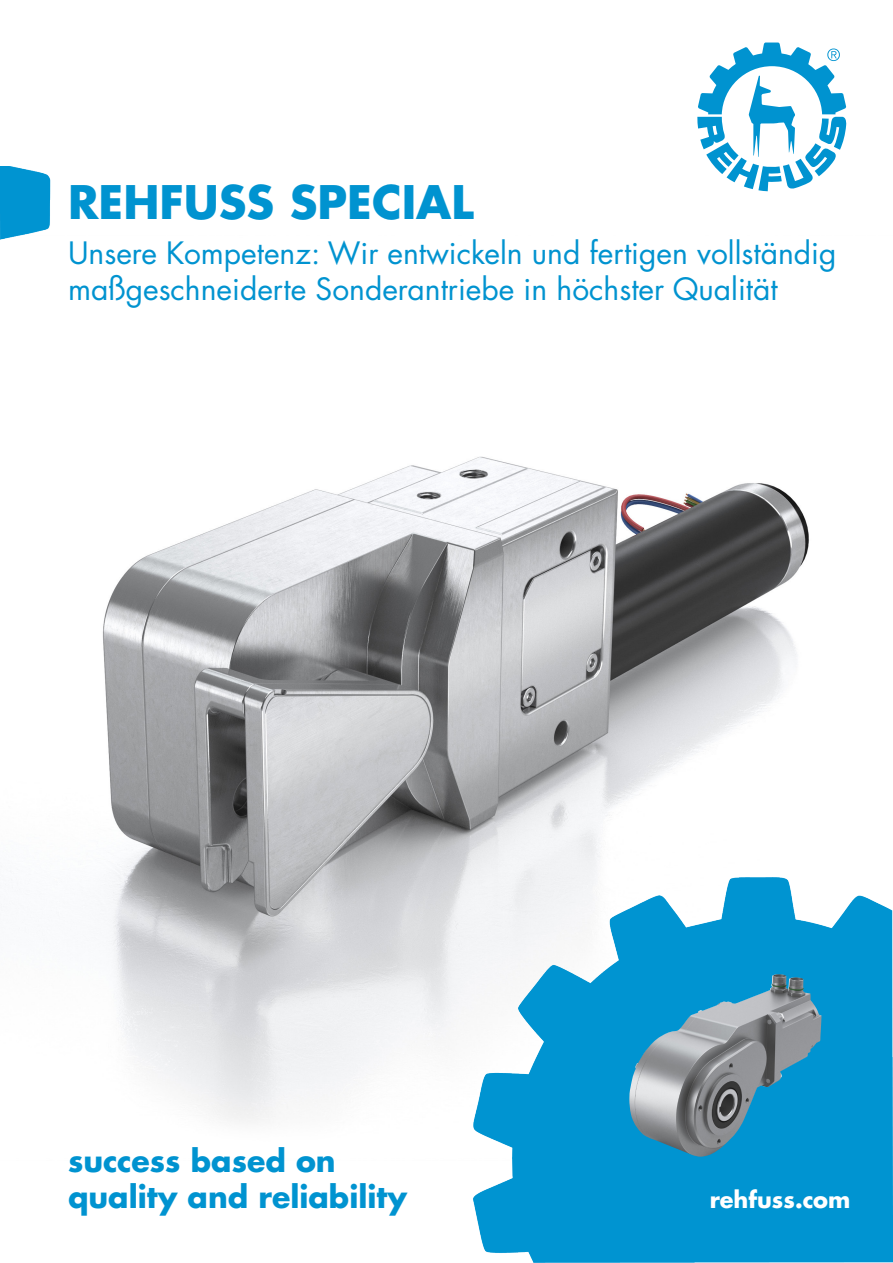
<style>
.page{position:relative;width:893px;height:1263px;background:#fff}
.page>*{position:absolute;margin:0;border:0;box-sizing:border-box;transform-origin:0 0}
.t1{font:700 45px "Futura LT Pro";color:#0093d0}
.t2{font:30px/36px "Futura LT Pro";color:#0093d0}
.t3{font:700 30px "Futura LT Pro";color:#0093d0}
.t4{font:700 22.5px "Futura LT Pro";color:#fff}
</style>
<div class="page">
<img style="left:11px;top:456px;width:798px;height:666px">
<img style="left:389px;top:759px;width:504px;height:504px">
<img style="left:0;top:167px;width:51px;height:73px">
<svg style="left:697px;top:43px;width:149px;height:148px"></svg>
<img style="left:629px;top:974px;width:192px;height:183px">
<p class="t1" style="left:68px;top:167px;width:407px">REHFUSS SPECIAL</p>
<p class="t2" style="left:68px;top:235px;width:770px">Unsere Kompetenz: Wir entwickeln und fertigen vollständig maßgeschneiderte Sonderantriebe in höchster Qualität</p>
<p class="t3" style="left:68px;top:1137px;width:269px">success based on</p>
<p class="t3" style="left:68px;top:1173px;width:340px">quality and reliability</p>
<p class="t4" style="left:710px;top:1182px;width:142px">rehfuss.com</p>
</div>
